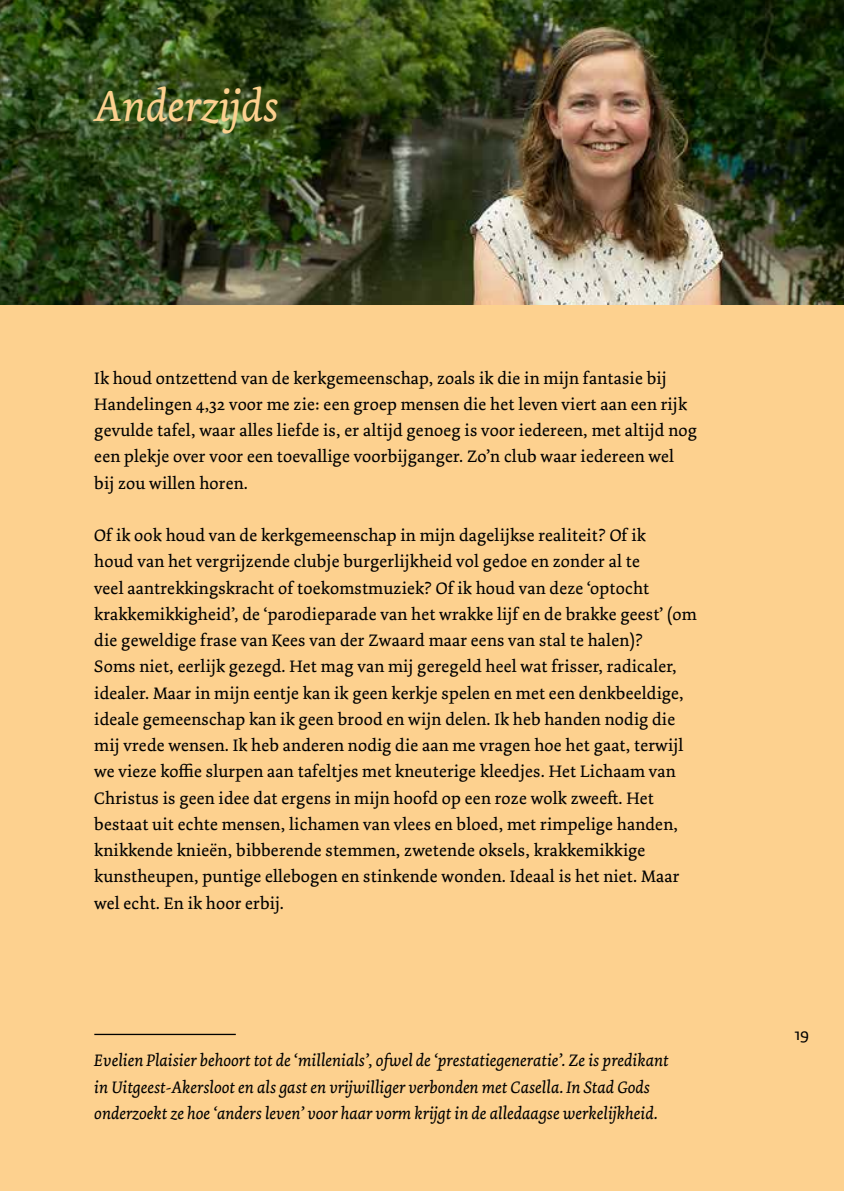
<style>
.page{position:relative;width:844px;height:1191px;background:#fff}
.page>*{position:absolute;margin:0;border:0;box-sizing:border-box;transform-origin:0 0}
.t1{font:italic 45.5px "Dolly Pro";color:#fdd18f}
.t2{font:18.38px "Auto Pro";color:#000}
.t3{font:17.5px/26.2px "Dolly Pro";letter-spacing:.01em;color:#000}
.t4{font:italic 17.5px/26.2px "Dolly Pro";color:#000}
</style>
<div class="page">
<div style="left:0;top:0;width:843px;height:1191px;background:#fdd18f"></div>
<img style="left:0;top:0;width:843px;height:305px">
<hr style="left:94px;top:1033px;width:142px;height:2px;background:#000">
<h1 class="t1" style="left:94px;top:77px;width:186px">Anderzijds</h1>
<p class="t3" style="left:94px;top:365px;width:604px">Ik houd ontzettend van de kerkgemeenschap, zoals ik die in mijn fantasie bij Handelingen 4,32 voor me zie: een groep mensen die het leven viert aan een rijk gevulde tafel, waar alles liefde is, er altijd genoeg is voor iedereen, met altijd nog een plekje over voor een toevallige voorbijganger. Zo’n club waar iedereen wel bij zou willen horen.</p>
<p class="t3" style="left:94px;top:522px;width:603px">Of ik ook houd van de kerkgemeenschap in mijn dagelijkse realiteit? Of ik<br>houd van het vergrijzende clubje burgerlijkheid vol gedoe en zonder al te<br>veel aantrekkingskracht of toekomstmuziek? Of ik houd van deze ‘optocht krakkemikkigheid’, de ‘parodieparade van het wrakke lijf en de brakke geest’ (om die geweldige frase van Kees van der Zwaard maar eens van stal te halen)?<br>Soms niet, eerlijk gezegd. Het mag van mij geregeld heel wat frisser, radicaler, idealer. Maar in mijn eentje kan ik geen kerkje spelen en met een denkbeeldige, ideale gemeenschap kan ik geen brood en wijn delen. Ik heb handen nodig die mij vrede wensen. Ik heb anderen nodig die aan me vragen hoe het gaat, terwijl we vieze koffie slurpen aan tafeltjes met kneuterige kleedjes. Het Lichaam van Christus is geen idee dat ergens in mijn hoofd op een roze wolk zweeft. Het bestaat uit echte mensen, lichamen van vlees en bloed, met rimpelige handen, knikkende knieën, bibberende stemmen, zwetende oksels, krakkemikkige kunstheupen, puntige ellebogen en stinkende wonden. Ideaal is het niet. Maar wel echt. En ik hoor erbij.</p>
<p class="t4" style="left:94px;top:1047px;width:576px">Evelien Plaisier behoort tot de ‘millenials’, ofwel de ‘prestatiegeneratie’. Ze is predikant in Uitgeest-Akersloot en als gast en vrijwilliger verbonden met Casella. In Stad Gods onderzoekt ze hoe ‘anders leven’ voor haar vorm krijgt in de alledaagse werkelijkheid.</p>
<p class="t2" style="left:794px;top:1021px;width:16px">19</p>
</div>
